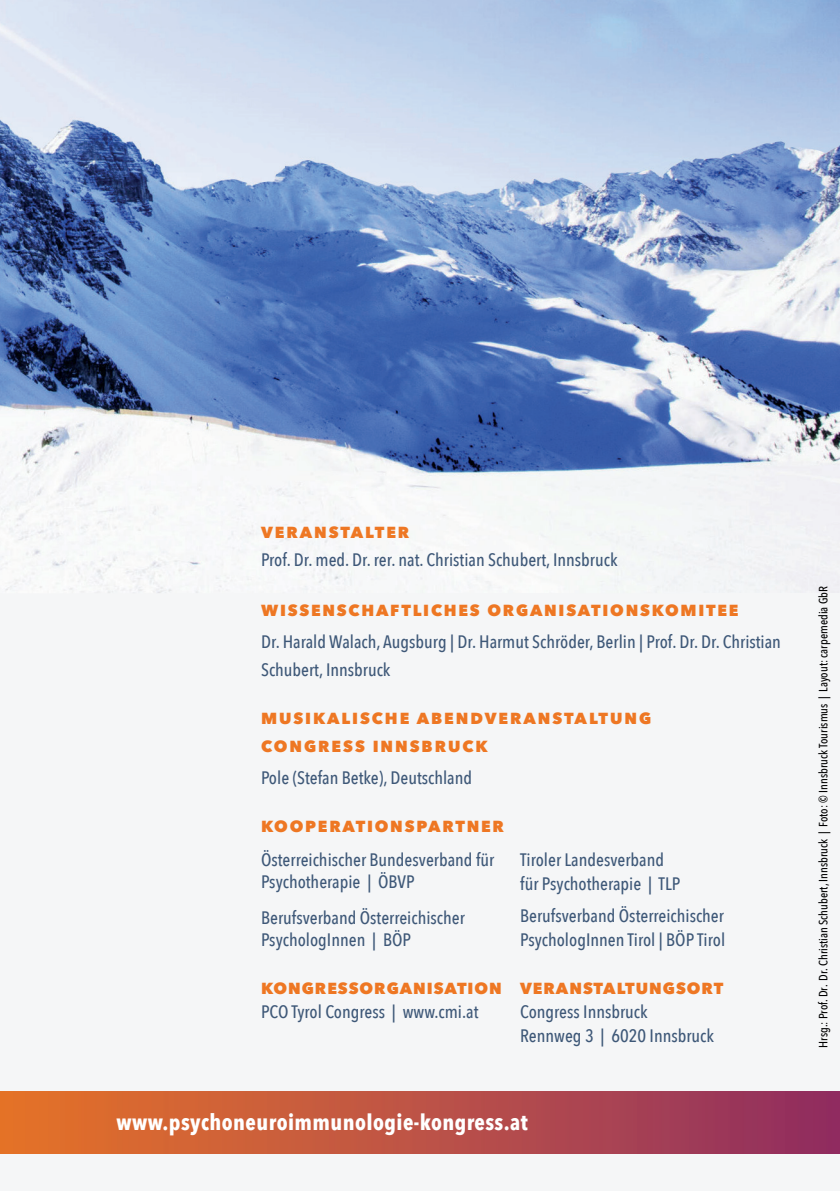
<style>
.page{position:relative;width:840px;height:1191px;background:#fff}
.page>*{position:absolute;margin:0;border:0;box-sizing:border-box;transform-origin:0 0}
.t1{font:700 22px "Avenir Next Condensed";letter-spacing:.02em;color:#fff}
.t2{font:500 18px/24px "Avenir Next Condensed";color:#3e5878}
.t3{font:800 16px/28px "Avenir Next";letter-spacing:.11em;color:#ee7723}
.t4{font:800 16px "Avenir Next";letter-spacing:.06em;color:#ee7723}
.t5{font:500 12px "Avenir Next Condensed";color:#000}
</style>
<div class="page">
<div style="left:0;top:533px;width:839px;height:658px;background:#f5f6f7"></div>
<img style="left:0;top:0;width:839px;height:593px">
<img style="left:0;top:1091px;width:839px;height:62px">
<p class="t3" style="left:261px;top:518px;width:150px">VERANSTALTER</p>
<p class="t2" style="left:261px;top:547px;width:358px">Prof. Dr. med. Dr. rer. nat. Christian Schubert, Innsbruck</p>
<p class="t3" style="left:261px;top:596px;width:478px">WISSENSCHAFTLICHES ORGANISATIONSKOMITEE</p>
<p class="t2" style="left:261px;top:627px;width:521px;line-height:28px">Dr. Harald Walach, Augsburg | Dr. Harmut Schröder, Berlin | Prof. Dr. Dr. Christian<br>Schubert, Innsbruck</p>
<p class="t3" style="left:261px;top:704px;width:391px">MUSIKALISCHE ABENDVERANSTALTUNG<br>CONGRESS INNSBRUCK</p>
<p class="t2" style="left:261px;top:765px;width:212px">Pole (Stefan Betke), Deutschland</p>
<p class="t3" style="left:261px;top:812px;width:244px">KOOPERATIONSPARTNER</p>
<p class="t2" style="left:261px;top:849px;width:235px;line-height:22px">Österreichischer Bundesverband für<br>Psychotherapie | ÖBVP</p>
<p class="t2" style="left:261px;top:907px;width:205px;line-height:22px">Berufsverband Österreichischer<br>PsychologInnen | BÖP</p>
<p class="t4" style="left:261px;top:978px;width:242px">KONGRESSORGANISATION</p>
<p class="t2" style="left:261px;top:1000px;width:219px">PCO Tyrol Congress | www.cmi.at</p>
<p class="t2" style="left:520px;top:848px;width:162px">Tiroler Landesverband für Psychotherapie | TLP</p>
<p class="t2" style="left:520px;top:904px;width:206px">Berufsverband Österreichischer<br>PsychologInnen Tirol | BÖP Tirol</p>
<p class="t4" style="left:520px;top:978px;width:204px">VERANSTALTUNGSORT</p>
<p class="t2" style="left:520px;top:1000px;width:195px">Congress Innsbruck<br>Rennweg 3 | 6020 Innsbruck</p>
<p class="t1" style="left:116px;top:1108px;width:412px">www.psychoneuroimmunologie-kongress.at</p>
<p class="t5" style="left:815px;top:1047px;width:463px;rotate:-90deg">Hrsg.: Prof. Dr. Dr. Christian Schubert, Innsbruck | Foto: © Innsbruck Tourismus | Layout: carpemedia GbR</p>
</div>
